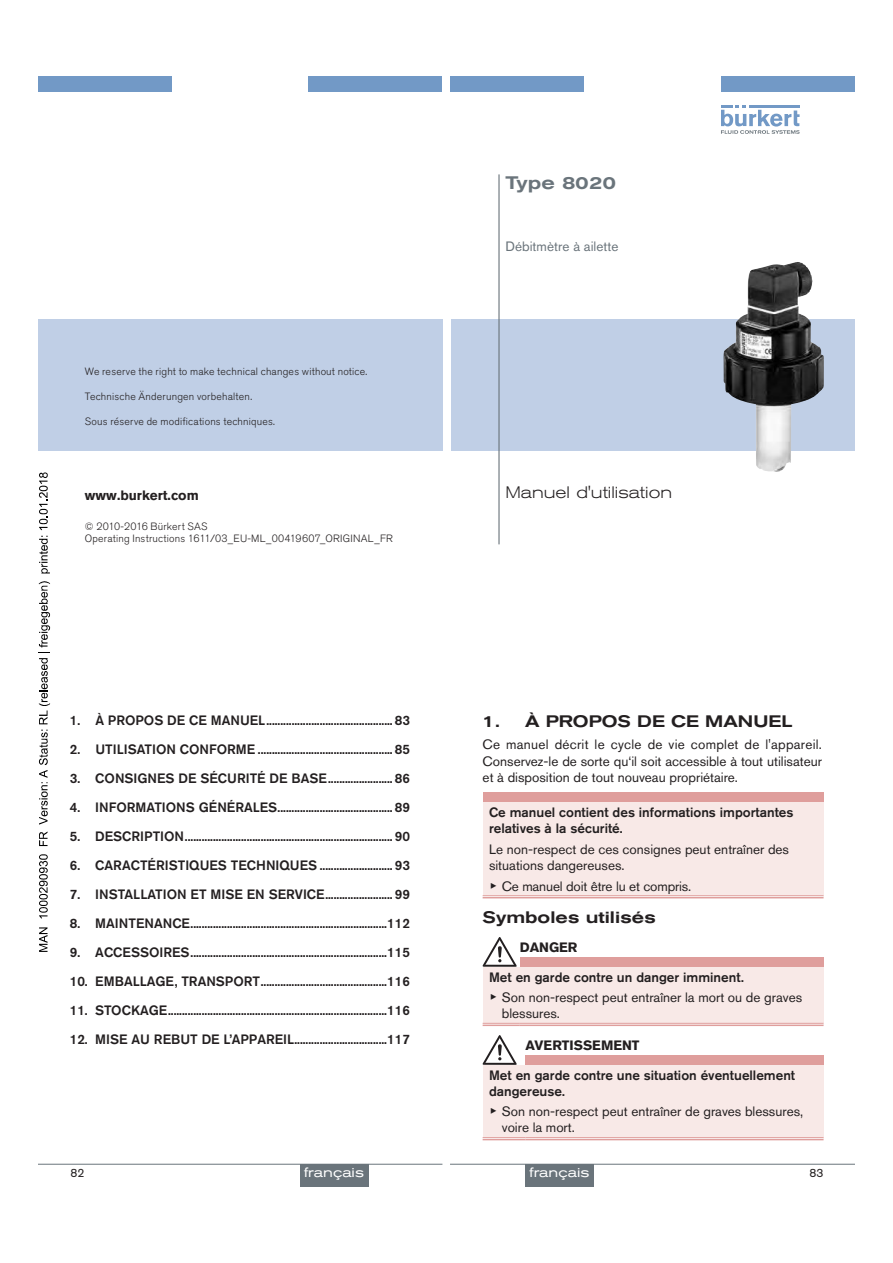
<style>
.page{position:relative;width:893px;height:1263px;background:#fff}
.page>*{position:absolute;margin:0;border:0;box-sizing:border-box;transform-origin:0 0}
.t1{font:500 expanded 18px "Akzidenz Grotesk BQ";letter-spacing:.005em;color:#6a747b}
.t2{font:500 expanded 16.5px "Akzidenz Grotesk BQ";color:#231f20}
.t3{font:300 expanded 16.5px "Akzidenz Grotesk BQ";letter-spacing:.005em;color:#231f20}
.t4{font:500 13.5px/16.2px "Akzidenz Grotesk BQ";color:#231f20}
.t5{font:13.5px/16.2px "Akzidenz Grotesk BQ";color:#231f20}
.t6{font:700 13.5px "Akzidenz Grotesk BQ";color:#231f20}
.t7{font:13.5px "Akzidenz Grotesk BQ";letter-spacing:.005em;color:#6a747b}
.t8{font:expanded 13.5px "Akzidenz Grotesk BQ";color:#fff}
.t9{font:12px "Akzidenz Grotesk BQ";color:#231f20}
.t10{font:300 10.5px/12.6px "Akzidenz Grotesk BQ";letter-spacing:.02em;color:#231f20}
.s1{font-family:"Arial Unicode MS"}
.s2{font-weight:500}
</style>
<div class="page">
<div style="left:38px;top:77px;width:134px;height:15px;background:#7299c6"></div>
<div style="left:308px;top:77px;width:134px;height:15px;background:#7299c6"></div>
<div style="left:38px;top:319px;width:404px;height:132px;background:#c0cfe6"></div>
<div style="left:451px;top:77px;width:133px;height:15px;background:#7299c6"></div>
<svg style="left:721px;top:105px;width:79px;height:29px"></svg>
<div style="left:721px;top:77px;width:134px;height:15px;background:#7299c6"></div>
<div style="left:451px;top:319px;width:404px;height:132px;background:#c0cfe6"></div>
<hr style="left:498px;top:174px;width:2px;height:370px;background:#6a747b">
<img style="left:723px;top:262px;width:101px;height:210px">
<hr style="left:38px;top:1164px;width:404px;height:1px;background:#6a747b">
<div style="left:300px;top:1164px;width:68px;height:22px;background:#6a747b"></div>
<div style="left:483px;top:792px;width:340px;height:10px;background:#df9e9c"></div>
<div style="left:483px;top:802px;width:340px;height:95px;background:#f8e9e7"></div>
<hr style="left:483px;top:895px;width:340px;height:3px;background:#fff">
<hr style="left:483px;top:895px;width:340px;height:1px;background:#df9e9c">
<hr style="left:483px;top:897px;width:340px;height:1px;background:#df9e9c">
<div style="left:520px;top:957px;width:303px;height:10px;background:#df9e9c"></div>
<div style="left:483px;top:967px;width:340px;height:57px;background:#f8e9e7"></div>
<hr style="left:483px;top:1023px;width:37px;height:1px;background:#df9e9c">
<hr style="left:483px;top:1024px;width:37px;height:2px;background:#df9e9c">
<hr style="left:520px;top:1023px;width:303px;height:1px;background:#df9e9c">
<hr style="left:520px;top:1024px;width:303px;height:2px;background:#df9e9c">
<svg style="left:483px;top:937px;width:34px;height:30px"></svg>
<div style="left:525px;top:1055px;width:298px;height:10px;background:#df9e9c"></div>
<div style="left:483px;top:1065px;width:340px;height:74px;background:#f8e9e7"></div>
<hr style="left:483px;top:1137px;width:42px;height:3px;background:#fff">
<hr style="left:525px;top:1137px;width:298px;height:3px;background:#fff">
<hr style="left:483px;top:1137px;width:42px;height:1px;background:#df9e9c">
<hr style="left:483px;top:1139px;width:42px;height:1px;background:#df9e9c">
<hr style="left:525px;top:1137px;width:298px;height:1px;background:#df9e9c">
<hr style="left:525px;top:1139px;width:298px;height:1px;background:#df9e9c">
<svg style="left:483px;top:1035px;width:34px;height:30px"></svg>
<hr style="left:451px;top:1164px;width:404px;height:1px;background:#6a747b">
<div style="left:525px;top:1164px;width:68px;height:22px;background:#6a747b"></div>
<svg style="left:39px;top:927px;width:9px;height:25px"></svg>
<svg style="left:39px;top:854px;width:9px;height:64px"></svg>
<svg style="left:39px;top:831px;width:9px;height:15px"></svg>
<svg style="left:39px;top:581px;width:11px;height:244px"></svg>
<svg style="left:39px;top:536px;width:11px;height:37px"></svg>
<svg style="left:39px;top:472px;width:9px;height:58px"></svg>
<p class="t10" style="left:85px;top:365px;width:284px">We reserve the right to make technical changes without notice.</p>
<p class="t10" style="left:85px;top:390px;width:169px">Technische Änderungen vorbehalten.</p>
<p class="t10" style="left:85px;top:415px;width:192px">Sous réserve de modifications techniques.</p>
<p class="t6" style="left:85px;top:487px;width:115px">www.burkert.com</p>
<p class="t10" style="left:85px;top:520px;width:310px">© 2010-2016 Bürkert SAS<br>Operating Instructions 1611/03_EU-ML_00419607_ORIGINAL_FR</p>
<p class="t4" style="left:70px;top:712px;width:342px">1. À PROPOS DE CE MANUEL............................................. 83</p>
<p class="t4" style="left:70px;top:741px;width:342px">2. UTILISATION CONFORME ................................................ 85</p>
<p class="t4" style="left:70px;top:770px;width:342px">3. CONSIGNES DE SÉCURITÉ DE BASE....................... 86</p>
<p class="t4" style="left:70px;top:799px;width:342px">4. INFORMATIONS GÉNÉRALES......................................... 89</p>
<p class="t4" style="left:70px;top:828px;width:342px">5. DESCRIPTION.......................................................................... 90</p>
<p class="t4" style="left:70px;top:857px;width:342px">6. CARACTÉRISTIQUES TECHNIQUES .......................... 93</p>
<p class="t4" style="left:70px;top:886px;width:342px">7. INSTALLATION ET MISE EN SERVICE........................ 99</p>
<p class="t4" style="left:70px;top:915px;width:342px">8. MAINTENANCE......................................................................112</p>
<p class="t4" style="left:70px;top:944px;width:342px">9. ACCESSOIRES......................................................................115</p>
<p class="t4" style="left:70px;top:973px;width:342px">10. EMBALLAGE, TRANSPORT.............................................116</p>
<p class="t4" style="left:70px;top:1002px;width:342px">11. STOCKAGE..............................................................................116</p>
<p class="t4" style="left:70px;top:1031px;width:342px">12. MISE AU REBUT DE L’APPAREIL.................................117</p>
<p class="t9" style="left:71px;top:1166px;width:15px">82</p>
<p class="t8" style="left:304px;top:1165px;width:61px">français</p>
<h1 class="t1" style="left:505px;top:172px;width:112px">Type 8020</h1>
<p class="t7" style="left:505px;top:238px;width:115px">Débitmètre à ailette</p>
<p class="t3" style="left:505px;top:482px;width:168px">Manuel d'utilisation</p>
<p class="t2" style="left:483px;top:711px;width:311px">1. À PROPOS DE CE MANUEL</p>
<p class="t5" style="left:483px;top:737px;width:341px;text-align:justify">Ce manuel décrit le cycle de vie complet de l'appareil.<br>Conservez-le de sorte qu‘il soit accessible à tout utilisateur et à disposition de tout nouveau propriétaire.</p>
<p class="t4" style="left:489px;top:804px;width:306px">Ce manuel contient des informations importantes relatives à la sécurité.</p>
<p class="t5" style="left:489px;top:841px;width:302px">Le non-respect de ces consignes peut entraîner des situations dangereuses.</p>
<p class="t5" style="left:489px;top:878px;width:204px"><span class="s1">▶</span> Ce manuel doit être lu et compris.</p>
<p class="t2" style="left:483px;top:907px;width:175px">Symboles utilisés</p>
<p class="t6" style="left:520px;top:939px;width:59px">DANGER</p>
<p class="t5" style="left:489px;top:966px;width:315px;line-height:20.4px"><span class="s2">Met en garde contre un danger imminent.<br></span><span class="s1">▶</span> Son non-respect peut entraîner la mort ou de graves</p>
<p class="t5" style="left:502px;top:1005px;width:60px">blessures.</p>
<p class="t6" style="left:525px;top:1037px;width:116px">AVERTISSEMENT</p>
<p class="t4" style="left:489px;top:1066px;width:308px">Met en garde contre une situation éventuellement dangereuse.</p>
<p class="t5" style="left:502px;top:1103px;width:303px;text-indent:-13px"><span class="s1">▶</span> Son non-respect peut entraîner de graves blessures, voire la mort.</p>
<p class="t8" style="left:529px;top:1165px;width:61px">français</p>
<p class="t9" style="left:810px;top:1166px;width:15px">83</p>
</div>
